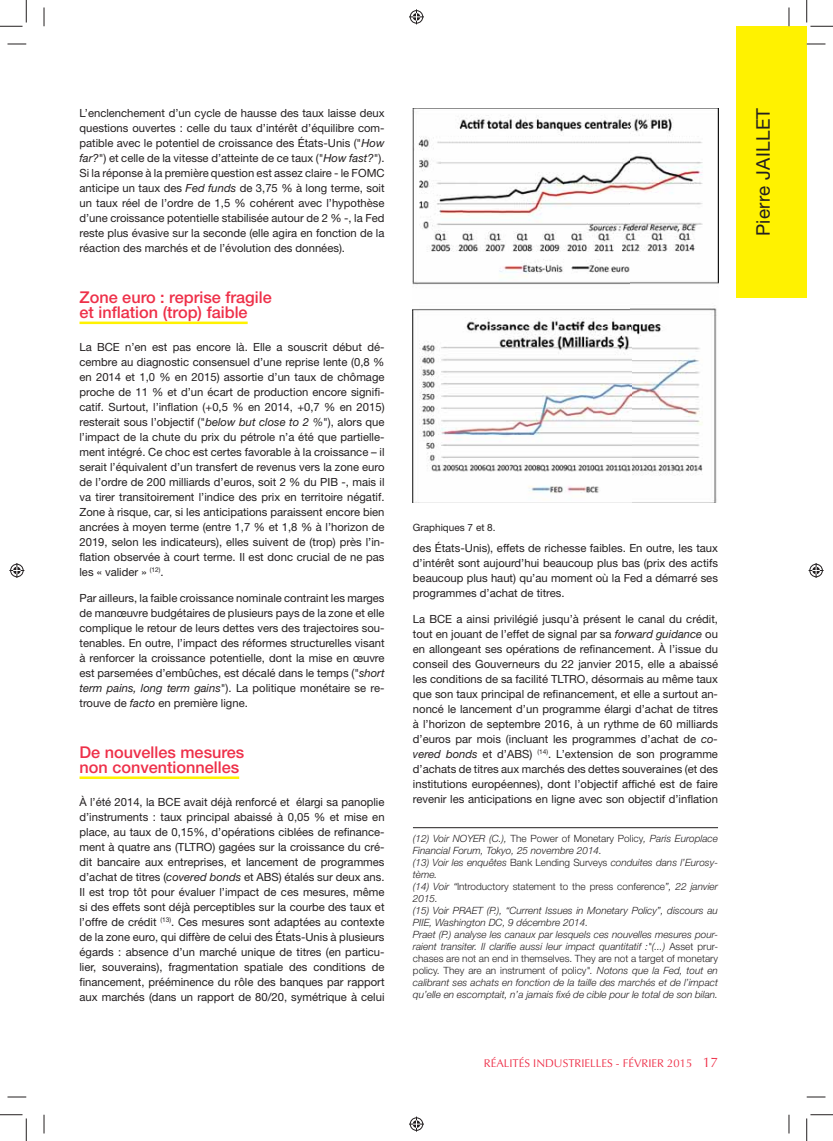
<style>
.page{position:relative;width:833px;height:1141px;background:#fff}
.page>*{position:absolute;margin:0;border:0;box-sizing:border-box;transform-origin:0 0}
.t1{font:18.75px "Helvetica Neue";letter-spacing:.02em;color:#231f20}
.t2{font:500 16.25px/15px "Helvetica Neue";color:#ee3049}
.t3{font:11.25px/15px "Helvetica Neue";color:#231f20;text-align:justify}
.t4{font:11.25px "Optima";color:#ee3049}
.t5{font:italic 300 10px/12px "Helvetica Neue";color:#231f20}
.t6{font:10px "Helvetica Neue";color:#231f20}
.s1{font-style:italic}
.s2{font-style:normal}
.s3{font-size:13.75px}
</style>
<div class="page">
<div style="left:735px;top:26px;width:71px;height:271px;background:#fff200"></div>
<hr style="left:79px;top:321px;width:168px;height:3px;background:#fff200">
<hr style="left:79px;top:776px;width:160px;height:2px;background:#fff200">
<img style="left:412px;top:108px;width:305px;height:394px">
<hr style="left:412px;top:827px;width:305px;height:1px;background:#231f20">
<svg style="left:8px;top:43px;width:18px;height:2px"></svg>
<svg style="left:806px;top:43px;width:19px;height:2px"></svg>
<svg style="left:8px;top:1096px;width:18px;height:1px"></svg>
<svg style="left:806px;top:1096px;width:19px;height:1px"></svg>
<svg style="left:43px;top:8px;width:2px;height:18px"></svg>
<svg style="left:43px;top:1114px;width:2px;height:19px"></svg>
<svg style="left:788px;top:8px;width:1px;height:18px"></svg>
<svg style="left:788px;top:1114px;width:1px;height:19px"></svg>
<svg style="left:0;top:0;width:27px;height:27px"></svg>
<svg style="left:0;top:1114px;width:27px;height:26px"></svg>
<svg style="left:806px;top:0;width:26px;height:27px"></svg>
<svg style="left:806px;top:1114px;width:26px;height:26px"></svg>
<svg style="left:409px;top:9px;width:15px;height:15px"></svg>
<svg style="left:409px;top:1116px;width:15px;height:15px"></svg>
<svg style="left:9px;top:563px;width:15px;height:15px"></svg>
<svg style="left:808px;top:563px;width:15px;height:15px"></svg>
<p class="t3" style="left:79px;top:106px;width:306px">L’enclenchement d’un cycle de hausse des taux laisse deux questions ouvertes : celle du taux d’intérêt d’équilibre com&shy;patible avec le potentiel de croissance des États-Unis ("<span class="s1">How far?</span>") et celle de la vitesse d’atteinte de ce taux ("<span class="s1">How fast?</span>").<br>Si la réponse à la première question est assez claire - le FOMC anticipe un taux des <span class="s1">Fed funds</span> de 3,75 % à long terme, soit un taux réel de l’ordre de 1,5 % cohérent avec l’hypothèse d’une croissance potentielle stabilisée autour de 2 % -, la Fed reste plus évasive sur la seconde (elle agira en fonction de la réaction des marchés et de l’évolution des données).</p>
<h2 class="t2" style="left:79px;top:291px;width:194px">Zone euro : reprise fragile et inflation (trop) faible</h2>
<p class="t3" style="left:79px;top:340px;width:306px">La BCE n’en est pas encore là. Elle a souscrit début dé&shy;cembre au diagnostic consensuel d’une reprise lente (0,8 % en 2014 et 1,0 % en 2015) assortie d’un taux de chômage proche de 11 % et d’un écart de production encore signifi&shy;catif. Surtout, l’inflation (+0,5 % en 2014, +0,7 % en 2015) resterait sous l’objectif ("<span class="s1">below but close to 2 %</span>"), alors que l’impact de la chute du prix du pétrole n’a été que partielle&shy;ment intégré. Ce choc est certes favorable à la croissance – il serait l’équivalent d’un transfert de revenus vers la zone euro de l’ordre de 200 milliards d’euros, soit 2 % du PIB -, mais il va tirer transitoirement l’indice des prix en territoire négatif.<br>Zone à risque, car, si les anticipations paraissent encore bien ancrées à moyen terme (entre 1,7 % et 1,8 % à l’horizon de 2019, selon les indicateurs), elles suivent de (trop) près l’in&shy;flation observée à court terme. Il est donc crucial de ne pas les « valider » <sup>(12)</sup>.</p>
<p class="t3" style="left:79px;top:591px;width:306px">Par ailleurs, la faible croissance nominale contraint les marges de manœuvre budgétaires de plusieurs pays de la zone et elle complique le retour de leurs dettes vers des trajectoires sou&shy;tenables. En outre, l’impact des réformes structurelles visant à renforcer la croissance potentielle, dont la mise en œuvre est parsemées d’embûches, est décalé dans le temps ("<span class="s1">short term pains, long term gains</span>"). La politique monétaire se re&shy;trouve de <span class="s1">facto</span> en première ligne.</p>
<h2 class="t2" style="left:79px;top:746px;width:166px">De nouvelles mesures non conventionnelles</h2>
<p class="t3" style="left:79px;top:795px;width:306px">À l’été 2014, la BCE avait déjà renforcé et élargi sa panoplie d’instruments : taux principal abaissé à 0,05 % et mise en place, au taux de 0,15%, d’opérations ciblées de refinance&shy;ment à quatre ans (TLTRO) gagées sur la croissance du cré&shy;dit bancaire aux entreprises, et lancement de programmes d’achat de titres (<span class="s1">covered bonds</span> et ABS) étalés sur deux ans.<br>Il est trop tôt pour évaluer l’impact de ces mesures, même si des effets sont déjà perceptibles sur la courbe des taux et l’offre de crédit <sup>(13)</sup>. Ces mesures sont adaptées au contexte de la zone euro, qui diffère de celui des États-Unis à plusieurs égards : absence d’un marché unique de titres (en particu&shy;lier, souverains), fragmentation spatiale des conditions de financement, prééminence du rôle des banques par rapport aux marchés (dans un rapport de 80/20, symétrique à celui</p>
<p class="t6" style="left:412px;top:524px;width:84px">Graphiques 7 et 8.</p>
<p class="t3" style="left:412px;top:541px;width:306px">des États-Unis), effets de richesse faibles. En outre, les taux d’intérêt sont aujourd’hui beaucoup plus bas (prix des actifs beaucoup plus haut) qu’au moment où la Fed a démarré ses programmes d’achat de titres.</p>
<p class="t3" style="left:412px;top:612px;width:306px">La BCE a ainsi privilégié jusqu’à présent le canal du crédit, tout en jouant de l’effet de signal par sa <span class="s1">forward guidance</span> ou en allongeant ses opérations de refinancement. À l’issue du conseil des Gouverneurs du 22 janvier 2015, elle a abaissé les conditions de sa facilité TLTRO, désormais au même taux que son taux principal de refinancement, et elle a surtout an&shy;noncé le lancement d’un programme élargi d’achat de titres à l’horizon de septembre 2016, à un rythme de 60 milliards d’euros par mois (incluant les programmes d’achat de <span class="s1">co&shy;vered bonds</span> et d’ABS) <sup>(14)</sup>. L’extension de son programme d’achats de titres aux marchés des dettes souveraines (et des institutions européennes), dont l’objectif affiché est de faire revenir les anticipations en ligne avec son objectif d’inflation</p>
<p class="t5" style="left:412px;top:833px;width:306px">(12) Voir NOYER (C.), <span class="s2">The Power of Monetary Policy</span>, Paris Europlace Financial Forum, Tokyo, 25 novembre 2014.<br>(13) Voir les enquêtes <span class="s2">Bank Lending Surveys</span> conduites dans l’Eurosy&shy;tème.<br>(14) Voir “<span class="s2">Introductory statement to the press conference</span>”, 22 janvier 2015.<br>(15) Voir PRAET (P.), “Current Issues in Monetary Policy”, discours au PIIE, Washington DC, 9 décembre 2014.<br>Praet (P.) analyse les canaux par lesquels ces nouvelles mesures pour&shy;raient transiter. Il clarifie aussi leur impact quantitatif :"(...) <span class="s2">Asset prur&shy;chases are not an end in themselves. They are not a target of monetary policy. They are an instrument of policy</span>". Notons que la Fed, tout en calibrant ses achats en fonction de la taille des marchés et de l’impact qu’elle en escomptait, n’a jamais fixé de cible pour le total de son bilan.</p>
<p class="t4" style="left:483px;top:1056px;width:235px">RÉALITÉS INDUSTRIELLES - FÉVRIER 2015 <span class="s3">17</span></p>
<h1 class="t1" style="left:755px;top:236px;width:130px;rotate:-90deg">Pierre JAILLET</h1>
</div>
